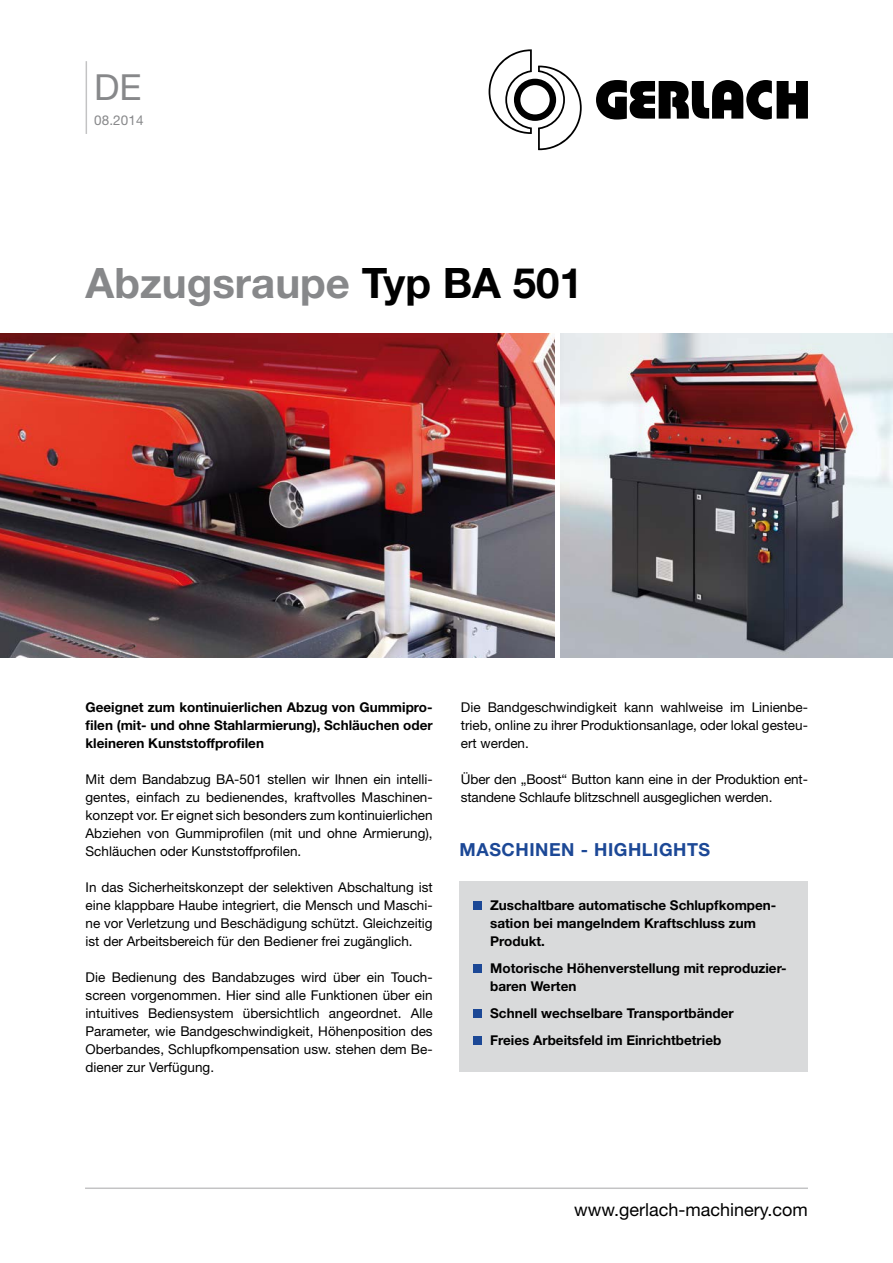
<style>
.page{position:relative;width:893px;height:1263px;background:#fff}
.page>*{position:absolute;margin:0;border:0;box-sizing:border-box;transform-origin:0 0}
.t1{font:700 42px "Helvetica Neue LT";color:#87888a}
.t2{font:36px "Helvetica Neue LT";color:#87888a}
.t3{font:18px "Helvetica Neue LT";color:#000}
.t4{font:700 18px "Helvetica Neue LT";letter-spacing:.03em;color:#1c4896}
.t5{font:13.5px/18px "Helvetica Neue LT";color:#000;text-align:justify}
.t6{font:700 13.5px/18px "Helvetica Neue LT";color:#000}
.t7{font:13.5px "Helvetica Neue LT";letter-spacing:.01em;color:#87888a}
.s1{color:#000}
</style>
<div class="page">
<hr style="left:85px;top:1187px;width:723px;height:2px;background:#87888a">
<img style="left:560px;top:334px;width:333px;height:324px">
<img style="left:0;top:334px;width:555px;height:324px">
<hr style="left:86px;top:61px;width:1px;height:73px;background:#87888a">
<svg style="left:596px;top:80px;width:212px;height:40px"></svg>
<svg style="left:489px;top:49px;width:93px;height:101px"></svg>
<div style="left:460px;top:881px;width:348px;height:191px;background:#d9dadb"></div>
<div style="left:473px;top:901px;width:9px;height:9px;background:#1c4896"></div>
<div style="left:473px;top:964px;width:9px;height:9px;background:#1c4896"></div>
<div style="left:473px;top:1009px;width:9px;height:9px;background:#1c4896"></div>
<div style="left:473px;top:1036px;width:9px;height:9px;background:#1c4896"></div>
<h2 class="t2" style="left:94px;top:66px;width:49px">DE</h2>
<p class="t7" style="left:94px;top:113px;width:51px">08.2014</p>
<h1 class="t1" style="left:86px;top:257px;width:499px">Abzugsraupe <span class="s1">Typ BA 501</span></h1>
<p class="t6" style="left:86px;top:698px;width:349px;text-align:justify">Geeignet zum kontinuierlichen Abzug von Gummipro&shy;filen (mit- und ohne Stahlarmierung), Schläuchen oder kleineren Kunststoffprofilen</p>
<p class="t5" style="left:86px;top:770px;width:349px">Mit dem Bandabzug BA-501 stellen wir Ihnen ein intelli&shy;gentes, einfach zu bedienendes, kraftvolles Maschinen&shy;konzept vor. Er eignet sich besonders zum kontinuierlichen Abziehen von Gummiprofilen (mit und ohne Armierung), Schläuchen oder Kunststoffprofilen.</p>
<p class="t5" style="left:86px;top:878px;width:349px">In das Sicherheitskonzept der selektiven Abschaltung ist eine klappbare Haube integriert, die Mensch und Maschi&shy;ne vor Verletzung und Beschädigung schützt. Gleichzeitig ist der Arbeitsbereich für den Bediener frei zugänglich.</p>
<p class="t5" style="left:86px;top:968px;width:349px">Die Bedienung des Bandabzuges wird über ein Touch&shy;screen vorgenommen. Hier sind alle Funktionen über ein intuitives Bediensystem übersichtlich angeordnet. Alle Parameter, wie Bandgeschwindigkeit, Höhenposition des Oberbandes, Schlupfkompensation usw. stehen dem Be&shy;diener zur Verfügung.</p>
<p class="t5" style="left:461px;top:698px;width:349px">Die Bandgeschwindigkeit kann wahlweise im Linienbe&shy;trieb, online zu ihrer Produktionsanlage, oder lokal gesteu&shy;ert werden.</p>
<p class="t5" style="left:461px;top:770px;width:349px">Über den „Boost“ Button kann eine in der Produktion ent&shy;standene Schlaufe blitzschnell ausgeglichen werden.</p>
<h3 class="t4" style="left:460px;top:838px;width:252px">MASCHINEN - HIGHLIGHTS</h3>
<p class="t6" style="left:490px;top:896px;width:288px">Zuschaltbare automatische Schlupfkompen&shy;sation bei mangelndem Kraftschluss zum<br>Produkt.</p>
<p class="t6" style="left:490px;top:959px;width:298px">Motorische Höhenverstellung mit reproduzier&shy;baren Werten</p>
<p class="t6" style="left:490px;top:999px;width:245px;line-height:27px">Schnell wechselbare Transportbänder<br>Freies Arbeitsfeld im Einrichtbetrieb</p>
<h3 class="t3" style="left:574px;top:1199px;width:235px">www.gerlach-machinery.com</h3>
</div>
